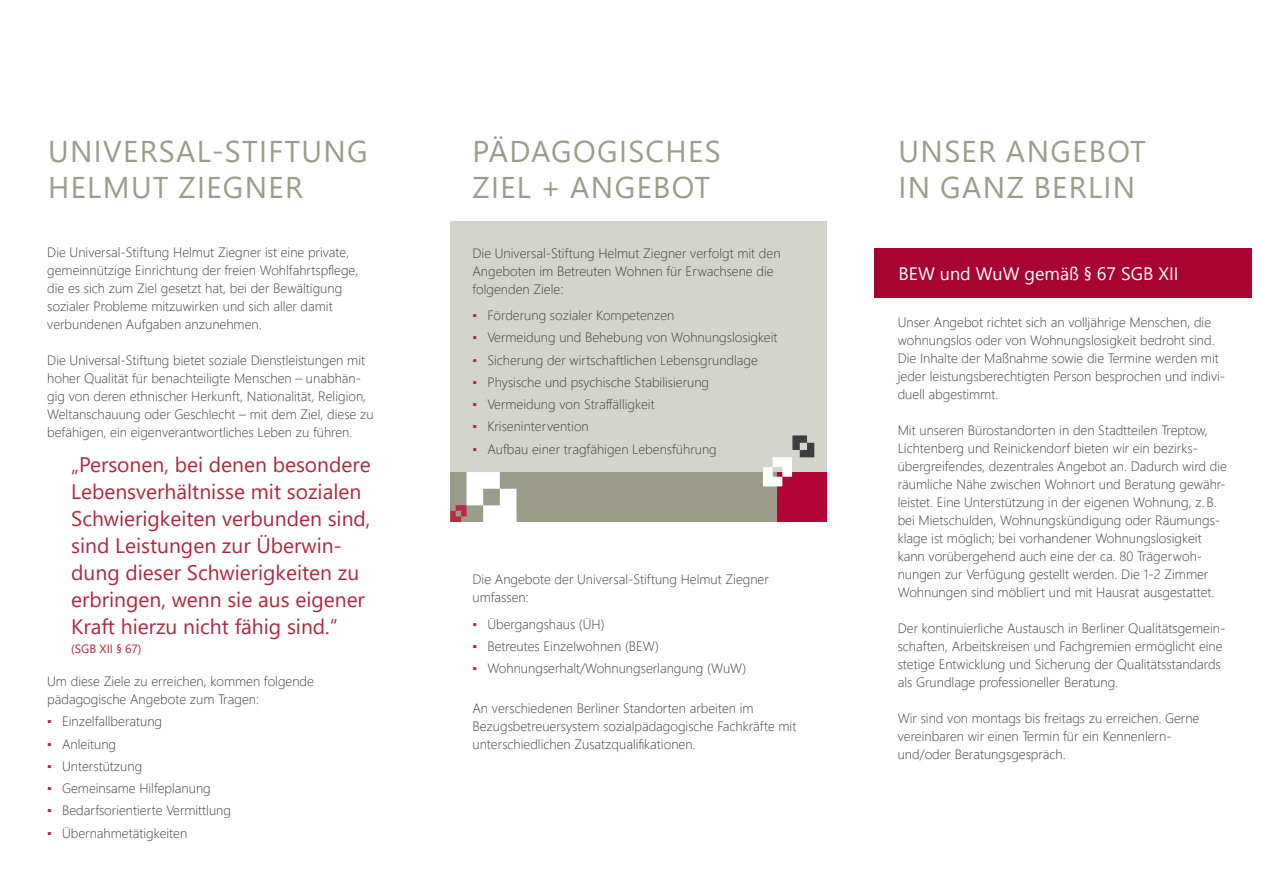
<style>
.page{position:relative;width:1263px;height:893px;background:#fff}
.page>*{position:absolute;margin:0;border:0;box-sizing:border-box;transform-origin:0 0}
.t1{font:30px/36px "Segoe UI";letter-spacing:.045em;color:#9c9c8a}
.t2{font:21px/27px "Segoe UI";color:#b0273f}
.t3{font:18px "Segoe UI";color:#fff}
.t4{font:300 13.5px/18px "Segoe UI";color:#3e3e3f}
.t5{font:12px "Segoe UI";color:#b0273f}
.s1{color:#b0273f}
</style>
<div class="page">
<div style="left:450px;top:221px;width:377px;height:251px;background:#d3d4cb"></div>
<div style="left:874px;top:248px;width:377px;height:50px;background:#a90332"></div>
<div style="left:450px;top:472px;width:377px;height:50px;background:#9c9c8a"></div>
<svg style="left:450px;top:472px;width:66px;height:50px"></svg>
<div style="left:777px;top:472px;width:50px;height:50px;background:#b30437"></div>
<svg style="left:763px;top:435px;width:51px;height:51px"></svg>
<h1 class="t1" style="left:48px;top:131px;width:321px">UNIVERSAL-STIFTUNG<br>HELMUT ZIEGNER</h1>
<p class="t4" style="left:47px;top:242px;width:313px">Die Universal-Stiftung Helmut Ziegner ist eine private, gemeinnützige Einrichtung der freien Wohlfahrtspflege, die es sich zum Ziel gesetzt hat, bei der Bewältigung sozialer Probleme mitzuwirken und sich aller damit verbundenen Aufgaben anzunehmen.</p>
<p class="t4" style="left:47px;top:350px;width:328px">Die Universal-Stiftung bietet soziale Dienstleistungen mit hoher Qualität für benachteiligte Menschen – unabhän&shy;gig von deren ethnischer Herkunft, Nationalität, Religion, Weltanschauung oder Geschlecht – mit dem Ziel, diese zu befähigen, ein eigenverantwortliches Leben zu führen.</p>
<h2 class="t2" style="left:71px;top:449px;width:301px">„Personen, bei denen besondere<br>Lebensverhältnisse mit sozialen<br>Schwierigkeiten verbunden sind, sind Leistungen zur Überwin&shy;dung dieser Schwierigkeiten zu erbringen, wenn sie aus eigener<br>Kraft hierzu nicht fähig sind.“</h2>
<p class="t5" style="left:71px;top:637px;width:72px">(SGB XII § 67)</p>
<p class="t4" style="left:47px;top:671px;width:268px">Um diese Ziele zu erreichen, kommen folgende pädagogische Angebote zum Tragen:</p>
<p class="t4" style="left:47px;top:711px;width:116px"><span class="s1">▪</span> Einzelfallberatung</p>
<p class="t4" style="left:47px;top:733px;width:70px"><span class="s1">▪</span> Anleitung</p>
<p class="t4" style="left:47px;top:756px;width:97px"><span class="s1">▪</span> Unterstützung</p>
<p class="t4" style="left:47px;top:778px;width:165px"><span class="s1">▪</span> Gemeinsame Hilfeplanung</p>
<p class="t4" style="left:47px;top:800px;width:185px"><span class="s1">▪</span> Bedarfsorientierte Vermittlung</p>
<p class="t4" style="left:47px;top:822px;width:142px"><span class="s1">▪</span> Übernahmetätigkeiten</p>
<h1 class="t1" style="left:473px;top:131px;width:250px">PÄDAGOGISCHES<br>ZIEL + ANGEBOT</h1>
<p class="t4" style="left:472px;top:243px;width:310px">Die Universal-Stiftung Helmut Ziegner verfolgt mit den<br>Angeboten im Betreuten Wohnen für Erwachsene die folgenden Ziele:</p>
<p class="t4" style="left:472px;top:305px;width:203px"><span class="s1">▪</span> Förderung sozialer Kompetenzen</p>
<p class="t4" style="left:472px;top:327px;width:307px"><span class="s1">▪</span> Vermeidung und Behebung von Wohnungslosigkeit</p>
<p class="t4" style="left:472px;top:350px;width:287px"><span class="s1">▪</span> Sicherung der wirtschaftlichen Lebensgrundlage</p>
<p class="t4" style="left:472px;top:372px;width:238px"><span class="s1">▪</span> Physische und psychische Stabilisierung</p>
<p class="t4" style="left:472px;top:394px;width:184px"><span class="s1">▪</span> Vermeidung von Straffälligkeit</p>
<p class="t4" style="left:472px;top:416px;width:118px"><span class="s1">▪</span> Krisenintervention</p>
<p class="t4" style="left:472px;top:439px;width:246px"><span class="s1">▪</span> Aufbau einer tragfähigen Lebensführung</p>
<p class="t4" style="left:472px;top:569px;width:298px">Die Angebote der Universal-Stiftung Helmut Ziegner umfassen:</p>
<p class="t4" style="left:472px;top:613px;width:133px"><span class="s1">▪</span> Übergangshaus (ÜH)</p>
<p class="t4" style="left:472px;top:636px;width:188px"><span class="s1">▪</span> Betreutes Einzelwohnen (BEW)</p>
<p class="t4" style="left:472px;top:658px;width:275px"><span class="s1">▪</span> Wohnungserhalt/Wohnungserlangung (WuW)</p>
<p class="t4" style="left:472px;top:698px;width:325px">An verschiedenen Berliner Standorten arbeiten im<br>Bezugsbetreuersystem sozialpädagogische Fachkräfte mit unterschiedlichen Zusatzqualifikationen.</p>
<h1 class="t1" style="left:898px;top:131px;width:249px">UNSER ANGEBOT<br>IN GANZ BERLIN</h1>
<h3 class="t3" style="left:899px;top:256px;width:281px">BEW und WuW gemäß § 67 SGB XII</h3>
<p class="t4" style="left:898px;top:312px;width:329px">Unser Angebot richtet sich an volljährige Menschen, die wohnungslos oder von Wohnungslosigkeit bedroht sind.<br>Die Inhalte der Maßnahme sowie die Termine werden mit jeder leistungsberechtigten Person besprochen und indivi&shy;duell abgestimmt.</p>
<p class="t4" style="left:898px;top:419px;width:331px">Mit unseren Bürostandorten in den Stadtteilen Treptow, Lichtenberg und Reinickendorf bieten wir ein bezirks&shy;übergreifendes, dezentrales Angebot an. Dadurch wird die räumliche Nähe zwischen Wohnort und Beratung gewähr&shy;leistet. Eine Unterstützung in der eigenen Wohnung, z.B. bei Mietschulden, Wohnungskündigung oder Räumungs&shy;klage ist möglich; bei vorhandener Wohnungslosigkeit kann vorübergehend auch eine der ca. 80 Trägerwoh&shy;nungen zur Verfügung gestellt werden. Die 1-2 Zimmer Wohnungen sind möbliert und mit Hausrat ausgestattet.</p>
<p class="t4" style="left:898px;top:617px;width:329px">Der kontinuierliche Austausch in Berliner Qualitätsgemein&shy;schaften, Arbeitskreisen und Fachgremien ermöglicht eine stetige Entwicklung und Sicherung der Qualitätsstandards als Grundlage professioneller Beratung.</p>
<p class="t4" style="left:898px;top:707px;width:303px">Wir sind von montags bis freitags zu erreichen. Gerne vereinbaren wir einen Termin für ein Kennenlern&shy;und/oder Beratungsgespräch.</p>
</div>
